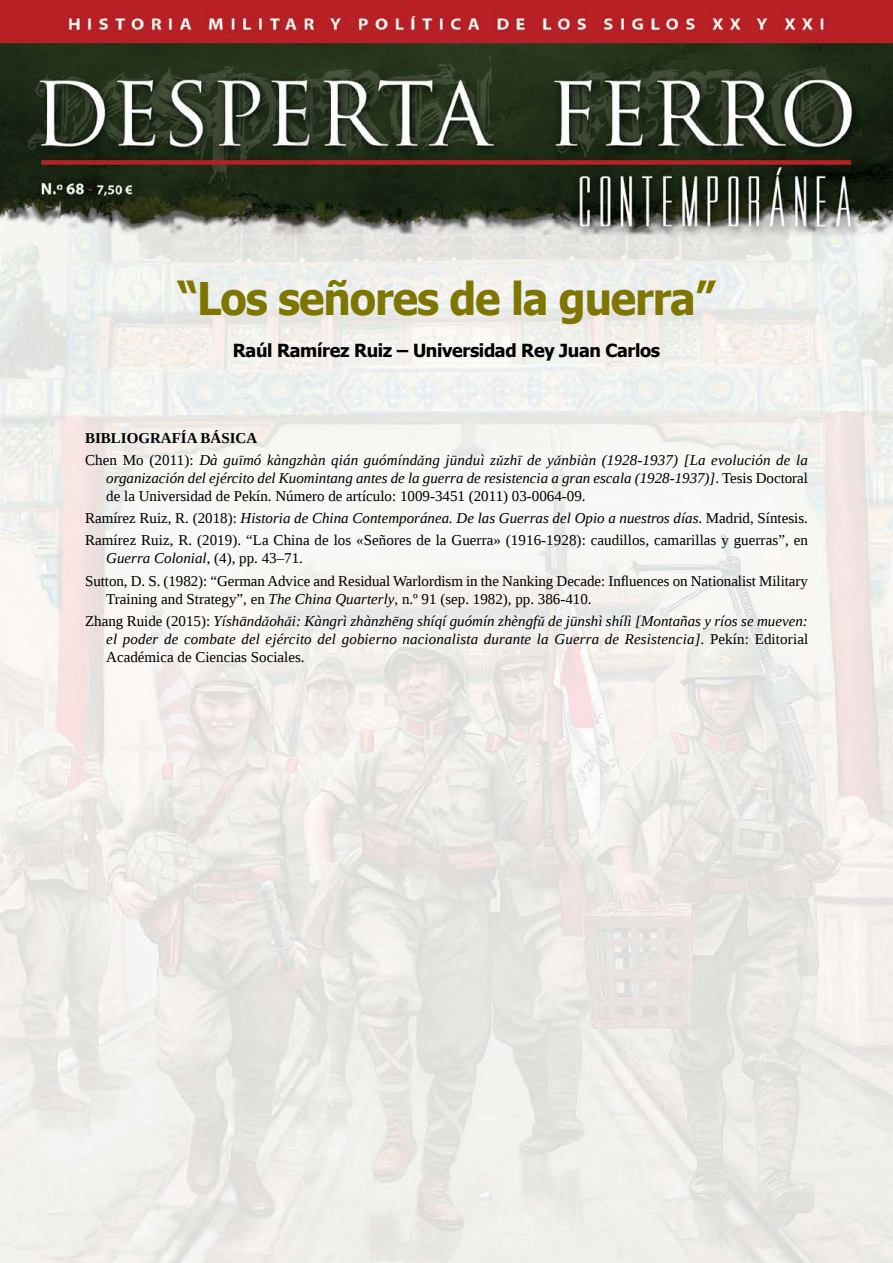
<style>
.page{position:relative;width:893px;height:1263px;background:#fff}
.page>*{position:absolute;margin:0;border:0;box-sizing:border-box;transform-origin:0 0}
.t1{font:700 45px "Tahoma";letter-spacing:-.025em;color:#7f7600;scale:.95 1}
.t2{font:700 18px "Tahoma";letter-spacing:-.02em;color:#000}
.t3{font:italic 15px/22.2px "Liberation Serif";color:#000}
.t4{font:15px/22.2px "Liberation Serif";letter-spacing:-.005em;color:#000}
.s1{font-weight:700;font-style:normal}
.s2{font-style:normal}
.s3{font-family:"Times New Roman"}
.s4{font-style:italic}
</style>
<div class="page">
<img style="left:0;top:0;width:893px;height:1263px">
<h1 class="t1" style="left:177px;top:278px;width:568px">“Los señores de la guerra”</h1>
<p class="t2" style="left:233px;top:342px;width:429px">Raúl Ramírez Ruiz – Universidad Rey Juan Carlos</p>
<p class="t3" style="left:85px;top:426px;width:724px"><span class="s1">BIBLIOGRAFÍA BÁSICA<br></span><span class="s2">Chen Mo (2011):</span> Dà guīmó kàngzhàn qián guómínd<span class="s3">ǎ</span>ng jūnduì z<span class="s3">ǔ</span>zhī de y<span class="s3">ǎ</span>nbiàn (1928-1937) [La evolución de la</p>
<p class="t3" style="left:106px;top:469px;width:703px;line-height:18px">organización del ejército del Kuomintang antes de la guerra de resistencia a gran escala (1928-1937)]<span class="s2">. Tesis Doctoral de la Universidad de Pekín. Número de artículo: 1009-3451 (2011) 03-0064-09.</span></p>
<p class="t4" style="left:85px;top:508px;width:724px">Ramírez Ruiz, R. (2018): <span class="s4">Historia de China Contemporánea. De las Guerras del Opio a nuestros días</span>. Madrid, Síntesis.<br>Ramírez Ruiz, R. (2019). “La China de los «Señores de la Guerra» (1916-1928): caudillos, camarillas y guerras”, en</p>
<p class="t4" style="left:85px;top:547px;width:724px;text-indent:21px"><span class="s4">Guerra Colonial</span>, (4), pp. 43–71.<br>Sutton, D. S. (1982): “German Advice and Residual Warlordism in the Nanking Decade: Influences on Nationalist Military</p>
<p class="t3" style="left:85px;top:587px;width:724px;text-indent:21px"><span class="s2">Training and Strategy”, en</span> The China Quarterly<span class="s2">, n.º 91 (sep. 1982), pp. 386-410.<br>Zhang Ruide (2015):</span> Yíshānd<span class="s3">ǎ</span>oh<span class="s3">ǎ</span>i: Kàngrì zhànzhēng shíqí guómín zhèngf<span class="s3">ǔ</span> de jūnshì shílì [Montañas y ríos se mueven:</p>
<p class="t3" style="left:106px;top:630px;width:703px;line-height:18px">el poder de combate del ejército del gobierno nacionalista durante la Guerra de Resistencia]<span class="s2">. Pekín: Editorial<br>Académica de Ciencias Sociales.</span></p>
</div>
